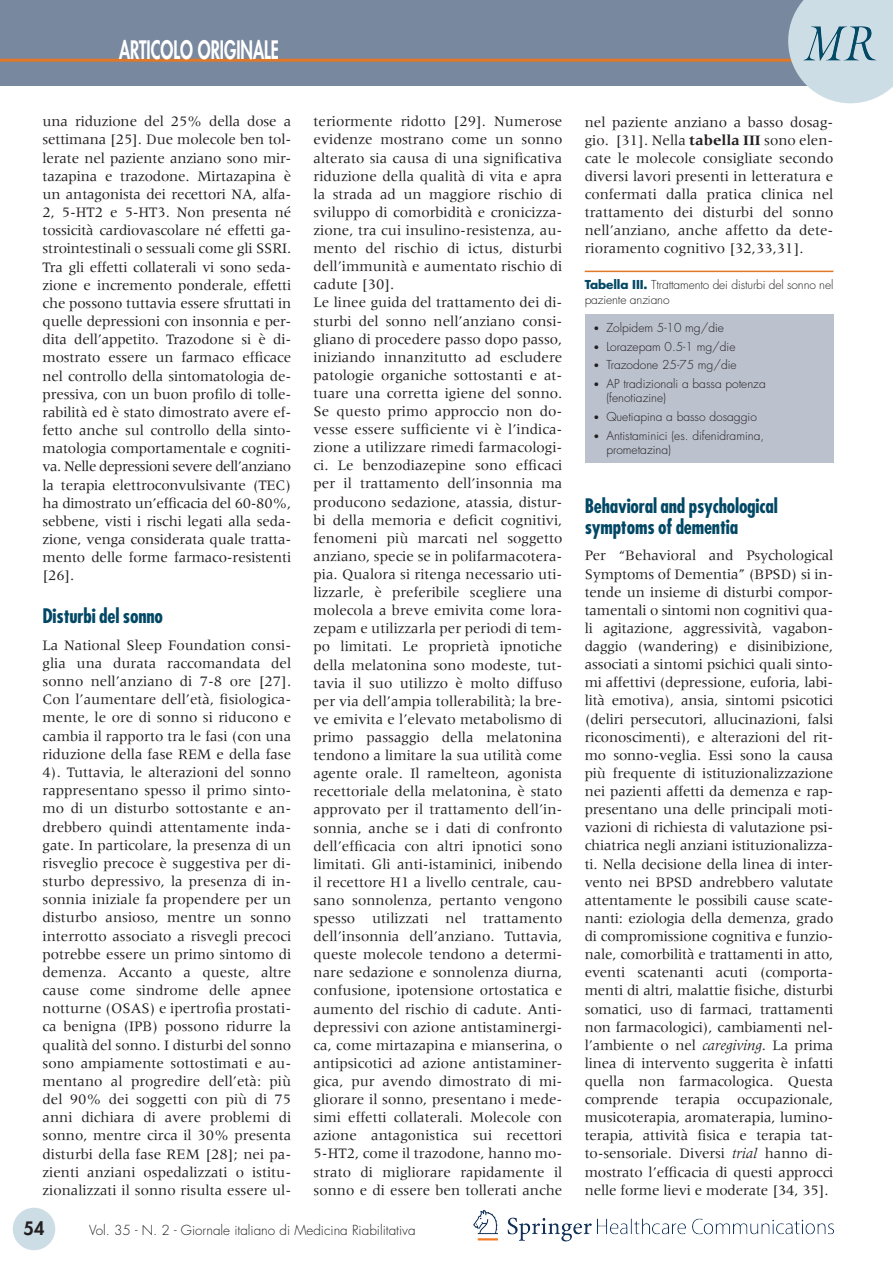
<style>
.page{position:relative;width:893px;height:1263px;background:#fff}
.page>*{position:absolute;margin:0;border:0;box-sizing:border-box;transform-origin:0 0}
.t1{font:800 24.75px "Futura";color:#fff;scale:.67 1}
.t2{font:700 condensed 19.5px/21px "Futura";letter-spacing:-.01em;color:#024865}
.t3{font:800 18px "Futura";color:#231f20}
.t4{font:15px/18.1px "Meridien";color:#231f20;text-align:justify}
.t5{font:300 13.5px "Futura";color:#231f20}
.t6{font:300 12px/14.4px "Futura";color:#231f20}
.s1{font-weight:700}
.s2{font-weight:700;color:#024865}
.s3{font-family:"Meridien";font-weight:400}
.s4{font-style:italic}
</style>
<div class="page">
<div style="left:0;top:0;width:893px;height:85px;background:#78889e"></div>
<hr style="left:0;top:59px;width:804px;height:3px;background:#e27725">
<svg style="left:788px;top:0;width:105px;height:103px;background:#c1d2dc"></svg>
<img style="left:473px;top:1210px;width:361px;height:32px">
<div style="left:13px;top:1208px;width:42px;height:42px;background:#cddde6;border-radius:50%"></div>
<hr style="left:585px;top:271px;width:248px;height:1px;background:#e27725">
<div style="left:585px;top:314px;width:248px;height:148px;background:#bbc1cd"></div>
<h1 class="t1" style="left:119px;top:33px;width:240px">ARTICOLO ORIGINALE</h1>
<p class="t4" style="left:43px;top:112px;width:250px">una riduzione del 25% della dose a settimana [25]. Due molecole ben tol&shy;lerate nel paziente anziano sono mir&shy;tazapina e trazodone. Mirtazapina è un antagonista dei recettori NA, alfa-2, 5-HT2 e 5-HT3. Non presenta né tossicità cardiovascolare né effetti ga&shy;strointestinali o sessuali come gli SSRI.<br>Tra gli effetti collaterali vi sono seda&shy;zione e incremento ponderale, effetti che possono tuttavia essere sfruttati in quelle depressioni con insonnia e per&shy;dita dell’appetito. Trazodone si è di&shy;mostrato essere un farmaco efficace nel controllo della sintomatologia de&shy;pressiva, con un buon profilo di tolle&shy;rabilità ed è stato dimostrato avere ef&shy;fetto anche sul controllo della sinto&shy;matologia comportamentale e cogniti&shy;va. Nelle depressioni severe dell’anziano la terapia elettroconvulsivante (TEC) ha dimostrato un’efficacia del 60-80%, sebbene, visti i rischi legati alla seda&shy;zione, venga considerata quale tratta&shy;mento delle forme farmaco-resistenti [26].</p>
<h2 class="t2" style="left:43px;top:605px;width:122px">Disturbi del sonno</h2>
<p class="t4" style="left:43px;top:636px;width:250px">La National Sleep Foundation consi&shy;glia una durata raccomandata del sonno nell’anziano di 7-8 ore [27].<br>Con l’aumentare dell’età, fisiologica&shy;mente, le ore di sonno si riducono e cambia il rapporto tra le fasi (con una riduzione della fase REM e della fase 4). Tuttavia, le alterazioni del sonno rappresentano spesso il primo sinto&shy;mo di un disturbo sottostante e an&shy;drebbero quindi attentamente inda&shy;gate. In particolare, la presenza di un risveglio precoce è suggestiva per di&shy;sturbo depressivo, la presenza di in&shy;sonnia iniziale fa propendere per un disturbo ansioso, mentre un sonno interrotto associato a risvegli precoci potrebbe essere un primo sintomo di demenza. Accanto a queste, altre cause come sindrome delle apnee notturne (OSAS) e ipertrofia prostati&shy;ca benigna (IPB) possono ridurre la qualità del sonno. I disturbi del sonno sono ampiamente sottostimati e au&shy;mentano al progredire dell’età: più del 90% dei soggetti con più di 75 anni dichiara di avere problemi di sonno, mentre circa il 30% presenta disturbi della fase REM [28]; nei pa&shy;zienti anziani ospedalizzati o istitu&shy;zionalizzati il sonno risulta essere ul-</p>
<p class="t4" style="left:314px;top:112px;width:250px;text-align:left">teriormente ridotto [29]. Numerose evidenze mostrano come un sonno alterato sia causa di una significativa riduzione della qualità di vita e apra la strada ad un maggiore rischio di sviluppo di comorbidità e cronicizza&shy;zione, tra cui insulino-resistenza, au&shy;mento del rischio di ictus, disturbi dell’immunità e aumentato rischio di cadute [30].<br>Le linee guida del trattamento dei di&shy;sturbi del sonno nell’anziano consi&shy;gliano di procedere passo dopo passo, iniziando innanzitutto ad escludere patologie organiche sottostanti e at&shy;tuare una corretta igiene del sonno.<br>Se questo primo approccio non do&shy;vesse essere sufficiente vi è l’indica&shy;zione a utilizzare rimedi farmacologi&shy;ci. Le benzodiazepine sono efficaci per il trattamento dell’insonnia ma producono sedazione, atassia, distur&shy;bi della memoria e deficit cognitivi, fenomeni più marcati nel soggetto anziano, specie se in polifarmacotera&shy;pia. Qualora si ritenga necessario uti&shy;lizzarle, è preferibile scegliere una molecola a breve emivita come lora&shy;zepam e utilizzarla per periodi di tem&shy;po limitati. Le proprietà ipnotiche della melatonina sono modeste, tut&shy;tavia il suo utilizzo è molto diffuso per via dell’ampia tollerabilità; la bre&shy;ve emivita e l’elevato metabolismo di primo passaggio della melatonina tendono a limitare la sua utilità come agente orale. Il ramelteon, agonista recettoriale della melatonina, è stato approvato per il trattamento dell’in&shy;sonnia, anche se i dati di confronto dell’efficacia con altri ipnotici sono limitati. Gli anti-istaminici, inibendo il recettore H1 a livello centrale, cau&shy;sano sonnolenza, pertanto vengono spesso utilizzati nel trattamento dell’insonnia dell’anziano. Tuttavia, queste molecole tendono a determi&shy;nare sedazione e sonnolenza diurna, confusione, ipotensione ortostatica e aumento del rischio di cadute. Anti&shy;depressivi con azione antistaminergi&shy;ca, come mirtazapina e mianserina, o antipsicotici ad azione antistaminer&shy;gica, pur avendo dimostrato di mi&shy;gliorare il sonno, presentano i mede&shy;simi effetti collaterali. Molecole con azione antagonistica sui recettori 5-HT2, come il trazodone, hanno mo&shy;strato di migliorare rapidamente il sonno e di essere ben tollerati anche</p>
<p class="t3" style="left:24px;top:1216px;width:22px">54</p>
<p class="t5" style="left:89px;top:1221px;width:328px">Vol. 35 - N. 2 - Giornale italiano di Medicina Riabilitativa</p>
<p class="t4" style="left:585px;top:113px;width:250px">nel paziente anziano a basso dosag&shy;gio. [31]. Nella <span class="s1">tabella III</span> sono elen&shy;cate le molecole consigliate secondo diversi lavori presenti in letteratura e confermati dalla pratica clinica nel trattamento dei disturbi del sonno nell’anziano, anche affetto da dete&shy;rioramento cognitivo [32,33,31].</p>
<p class="t6" style="left:585px;top:278px;width:250px"><span class="s2">Tabella III.</span> Ttrattamento dei disturbi del sonno nel paziente anziano</p>
<p class="t6" style="left:594px;top:320px;width:132px"><span class="s3">•</span> Zolpidem 5-10 mg/die</p>
<p class="t6" style="left:594px;top:339px;width:143px"><span class="s3">•</span> Lorazepam 0.5-1 mg/die</p>
<p class="t6" style="left:594px;top:358px;width:145px"><span class="s3">•</span> Trazodone 25-75 mg/die</p>
<p class="t6" style="left:606px;top:376px;width:161px;text-indent:-13px"><span class="s3">•</span> AP tradizionali a bassa potenza (fenotiazine)</p>
<p class="t6" style="left:594px;top:409px;width:165px"><span class="s3">•</span> Quetiapina a basso dosaggio</p>
<p class="t6" style="left:606px;top:428px;width:159px;text-indent:-13px"><span class="s3">•</span> Antistaminici (es. difenidramina, prometazina)</p>
<h2 class="t2" style="left:585px;top:495px;width:195px">Behavioral and psychological symptoms of dementia</h2>
<p class="t4" style="left:585px;top:546px;width:250px;text-align:left">Per “Behavioral and Psychological Symptoms of Dementia” (BPSD) si in&shy;tende un insieme di disturbi compor&shy;tamentali o sintomi non cognitivi qua&shy;li agitazione, aggressività, vagabon&shy;daggio (wandering) e disinibizione, associati a sintomi psichici quali sinto&shy;mi affettivi (depressione, euforia, labi&shy;lità emotiva), ansia, sintomi psicotici (deliri persecutori, allucinazioni, falsi riconoscimenti), e alterazioni del rit&shy;mo sonno-veglia. Essi sono la causa più frequente di istituzionalizzazione nei pazienti affetti da demenza e rap&shy;presentano una delle principali moti&shy;vazioni di richiesta di valutazione psi&shy;chiatrica negli anziani istituzionalizza&shy;ti. Nella decisione della linea di inter&shy;vento nei BPSD andrebbero valutate attentamente le possibili cause scate&shy;nanti: eziologia della demenza, grado di compromissione cognitiva e funzio&shy;nale, comorbilità e trattamenti in atto, eventi scatenanti acuti (comporta&shy;menti di altri, malattie fisiche, disturbi somatici, uso di farmaci, trattamenti non farmacologici), cambiamenti nel&shy;l’ambiente o nel <span class="s4">caregiving</span>. La prima linea di intervento suggerita è infatti quella non farmacologica. Questa comprende terapia occupazionale, musicoterapia, aromaterapia, lumino&shy;terapia, attività fisica e terapia tat&shy;to-sensoriale. Diversi <span class="s4">trial</span> hanno di&shy;mostrato l’efficacia di questi approcci nelle forme lievi e moderate [34, 35].</p>
</div>
